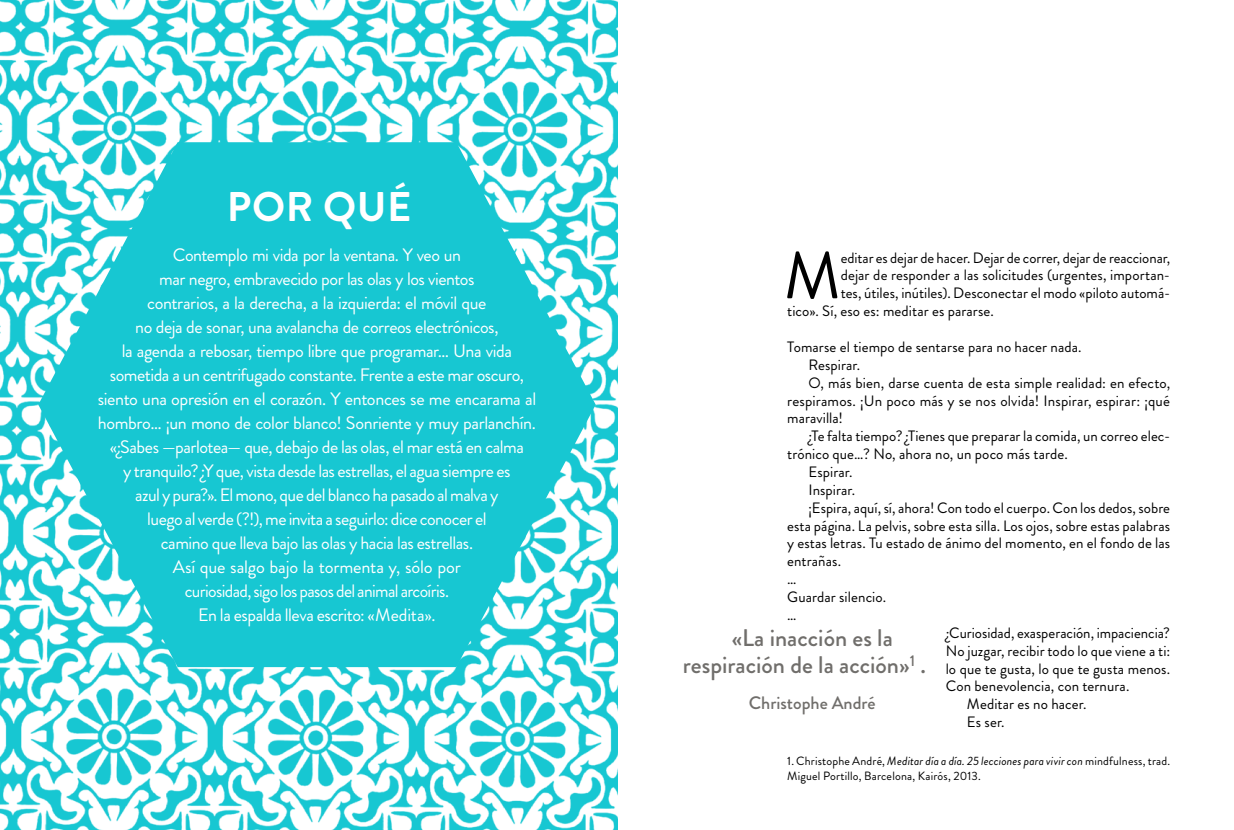
<style>
.page{position:relative;width:1234px;height:830px;background:#fff}
.page>*{position:absolute;margin:0;border:0;box-sizing:border-box;transform-origin:0 0}
.t1{font:66px "Brandon Grotesque";color:#000}
.t2{font:700 41.4px "Brandon Grotesque";letter-spacing:.01em;color:#fff}
.t3{font:500 24px/27px "Brandon Grotesque";color:#706e6b}
.t4{font:18px/24px "Brandon Grotesque";letter-spacing:-.025em;color:#fff;text-align:center}
.t5{font:500 18px "Brandon Grotesque";color:#706e6b}
.t6{font:15px "Brandon Grotesque";letter-spacing:.005em;color:#000}
.t7{font:12px/15px "Brandon Grotesque";letter-spacing:.015em;color:#000}
.s1{font-style:italic}
</style>
<div class="page">
<img style="left:0;top:0;width:617px;height:829px">
<svg style="left:38px;top:142px;width:557px;height:524px;background:#37ced8"></svg>
<h2 class="t2" style="left:227px;top:177px;width:186px">POR QUÉ</h2>
<p class="t4" style="left:98px;top:243px;width:440px">Contemplo mi vida por la ventana. Y veo un<br>mar negro, embravecido por las olas y los vientos<br>contrarios, a la derecha, a la izquierda: el móvil que<br>no deja de sonar, una avalancha de correos electrónicos,<br>la agenda a rebosar, tiempo libre que programar… Una vida sometida a un centrifugado constante. Frente a este mar oscuro, siento una opresión en el corazón. Y entonces se me encarama al hombro… ¡un mono de color blanco! Sonriente y muy parlanchín. «¿Sabes —parlotea— que, debajo de las olas, el mar está en calma<br>y tranquilo? ¿Y que, vista desde las estrellas, el agua siempre es<br>azul y pura?». El mono, que del blanco ha pasado al malva y<br>luego al verde (?!), me invita a seguirlo: dice conocer el<br>camino que lleva bajo las olas y hacia las estrellas.<br>Así que salgo bajo la tormenta y, sólo por<br>curiosidad, sigo los pasos del animal arcoíris.<br>En la espalda lleva escrito: «Medita».</p>
<h1 class="t1" style="left:783px;top:230px;width:58px">M</h1>
<p class="t6" style="left:840px;top:247px;width:331px">editar es dejar de hacer. Dejar de correr, dejar de reaccionar,</p>
<p class="t6" style="left:840px;top:265px;width:331px">dejar de responder a las solicitudes (urgentes, importan-</p>
<p class="t6" style="left:840px;top:283px;width:331px">tes, útiles, inútiles). Desconectar el modo «piloto automá-</p>
<p class="t6" style="left:787px;top:300px;width:208px">tico». Sí, eso es: meditar es pararse.</p>
<p class="t6" style="left:787px;top:336px;width:296px">Tomarse el tiempo de sentarse para no hacer nada.</p>
<p class="t6" style="left:808px;top:354px;width:53px">Respirar.</p>
<p class="t6" style="left:808px;top:372px;width:363px">O, más bien, darse cuenta de esta simple realidad: en efecto,</p>
<p class="t6" style="left:787px;top:390px;width:384px">respiramos. ¡Un poco más y se nos olvida! Inspirar, espirar: ¡qué</p>
<p class="t6" style="left:787px;top:407px;width:57px">maravilla!</p>
<p class="t6" style="left:808px;top:425px;width:363px">¿Te falta tiempo? ¿Tienes que preparar la comida, un correo elec-</p>
<p class="t6" style="left:787px;top:443px;width:282px">trónico que…? No, ahora no, un poco más tarde.</p>
<p class="t6" style="left:808px;top:461px;width:45px">Espirar.</p>
<p class="t6" style="left:808px;top:479px;width:48px">Inspirar.</p>
<p class="t6" style="left:808px;top:497px;width:363px">¡Espira, aquí, sí, ahora! Con todo el cuerpo. Con los dedos, sobre</p>
<p class="t6" style="left:787px;top:515px;width:384px">esta página. La pelvis, sobre esta silla. Los ojos, sobre estas palabras</p>
<p class="t6" style="left:787px;top:532px;width:384px">y estas letras. Tu estado de ánimo del momento, en el fondo de las</p>
<p class="t6" style="left:787px;top:550px;width:55px">entrañas.</p>
<p class="t6" style="left:787px;top:568px;width:11px">…</p>
<p class="t6" style="left:787px;top:586px;width:100px">Guardar silencio.</p>
<p class="t6" style="left:787px;top:604px;width:11px">…</p>
<p class="t6" style="left:945px;top:622px;width:226px">¿Curiosidad, exasperación, impaciencia?</p>
<p class="t6" style="left:945px;top:640px;width:226px">No juzgar, recibir todo lo que viene a ti:</p>
<p class="t6" style="left:945px;top:657px;width:226px">lo que te gusta, lo que te gusta menos.</p>
<p class="t6" style="left:945px;top:675px;width:185px">Con benevolencia, con ternura.</p>
<p class="t6" style="left:966px;top:693px;width:121px">Meditar es no hacer.</p>
<p class="t6" style="left:966px;top:711px;width:39px">Es ser.</p>
<h3 class="t3" style="left:682px;top:624px;width:244px;text-indent:49px">«La inacción es la respiración de la acción»<sup>1</sup> .</h3>
<p class="t5" style="left:748px;top:690px;width:128px">Christophe André</p>
<p class="t7" style="left:787px;top:752px;width:384px">1. Christophe André, <span class="s1">Meditar día a día. 25 lecciones para vivir con</span> mindfulness, trad.<br>Miguel Portillo, Barcelona, Kairós, 2013.</p>
</div>
